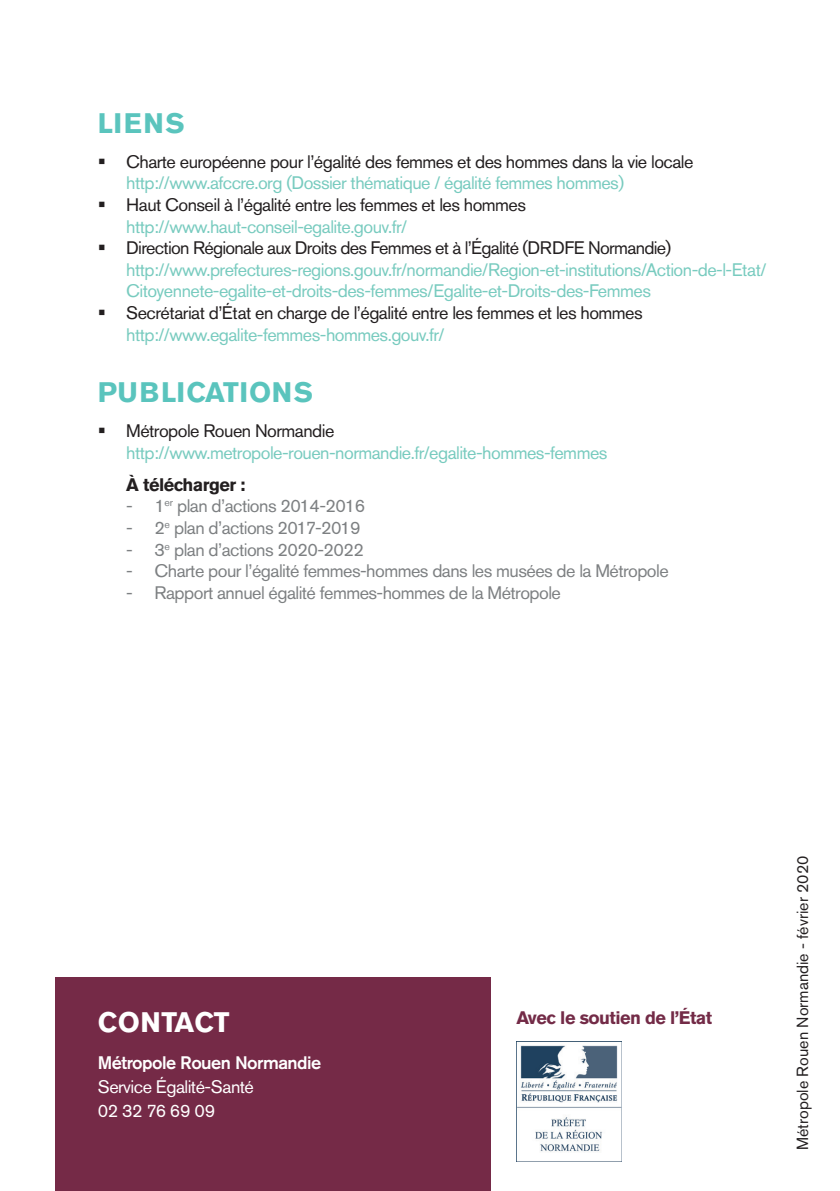
<style>
.page{position:relative;width:840px;height:1191px;background:#fff}
.page>*{position:absolute;margin:0;border:0;box-sizing:border-box;transform-origin:0 0}
.t1{font:700 28px "Akzidenz Grotesk Std";letter-spacing:.015em;color:#5ac4bd}
.t2{font:700 28px "Akzidenz Grotesk Std";letter-spacing:.005em;color:#fff}
.t3{font:700 28px "Akzidenz Grotesk Std";letter-spacing:.035em;color:#5ac4bd}
.t4{font:18px/21.6px "Akzidenz Grotesk Std";letter-spacing:-.03em;color:#231f20}
.t5{font:18px/21.6px "Akzidenz Grotesk Std";letter-spacing:-.03em;color:#78cbbf}
.t6{font:18px "Akzidenz Grotesk Std";letter-spacing:-.03em;color:#7d8082}
.t7{font:18px/24px "Akzidenz Grotesk Std";letter-spacing:-.03em;color:#fff}
.t8{font:500 18px "Akzidenz Grotesk Std";letter-spacing:-.03em;color:#fff}
.t9{font:700 18px "Akzidenz Grotesk Std";letter-spacing:-.03em;color:#732b47}
.t10{font:700 18px "Akzidenz Grotesk Std";letter-spacing:-.03em;color:#231f20}
.t11{font:16px "Akzidenz Grotesk Std";color:#231f20}
.s1{color:#78cbbf}
.s2{color:#231f20}
</style>
<div class="page">
<div style="left:55px;top:977px;width:435px;height:214px;background:#752a47"></div>
<img style="left:516px;top:1041px;width:104px;height:120px">
<h1 class="t3" style="left:98px;top:107px;width:88px">LIENS</h1>
<p class="t4" style="left:126px;top:151px;width:568px;text-indent:-28px">▪ Charte européenne pour l’égalité des femmes et des hommes dans la vie locale <span class="s1">http://www.afccre.org (Dossier thématique / égalité femmes hommes)</span></p>
<p class="t4" style="left:126px;top:194px;width:401px;text-indent:-28px">▪ Haut Conseil à l’égalité entre les femmes et les hommes <span class="s1">http://www.haut-conseil-egalite.gouv.fr/</span></p>
<p class="t5" style="left:126px;top:237px;width:641px;text-indent:-28px"><span class="s2">▪ Direction Régionale aux Droits des Femmes et à l’Égalité (DRDFE Normandie) </span>http://www.prefectures-regions.gouv.fr/normandie/Region-et-institutions/Action-de-l-Etat/<br>Citoyennete-egalite-et-droits-des-femmes/Egalite-et-Droits-des-Femmes</p>
<p class="t4" style="left:126px;top:302px;width:517px;text-indent:-28px">▪ Secrétariat d’État en charge de l’égalité entre les femmes et les hommes <span class="s1">http://www.egalite-femmes-hommes.gouv.fr/</span></p>
<h1 class="t1" style="left:98px;top:376px;width:216px">PUBLICATIONS</h1>
<p class="t5" style="left:126px;top:420px;width:482px;text-indent:-28px"><span class="s2">▪ Métropole Rouen Normandie </span>http://www.metropole-rouen-normandie.fr/egalite-hommes-femmes</p>
<p class="t10" style="left:126px;top:474px;width:121px">À télécharger :</p>
<p class="t6" style="left:126px;top:495px;width:240px">- 1<sup>er</sup> plan d’actions 2014-2016</p>
<p class="t6" style="left:126px;top:517px;width:236px">- 2<sup>e</sup> plan d’actions 2017-2019</p>
<p class="t6" style="left:126px;top:538px;width:239px">- 3<sup>e</sup> plan d’actions 2020-2022</p>
<p class="t6" style="left:126px;top:560px;width:543px">- Charte pour l’égalité femmes-hommes dans les musées de la Métropole</p>
<p class="t6" style="left:126px;top:582px;width:436px">- Rapport annuel égalité femmes-hommes de la Métropole</p>
<h1 class="t2" style="left:98px;top:1006px;width:133px">CONTACT</h1>
<p class="t8" style="left:98px;top:1051px;width:225px">Métropole Rouen Normandie</p>
<p class="t7" style="left:98px;top:1074px;width:157px">Service Égalité-Santé<br>02 32 76 69 09</p>
<p class="t9" style="left:516px;top:1007px;width:197px">Avec le soutien de l’État</p>
<p class="t11" style="left:792px;top:1149px;width:295px;rotate:-90deg">Métropole Rouen Normandie - février 2020</p>
</div>
